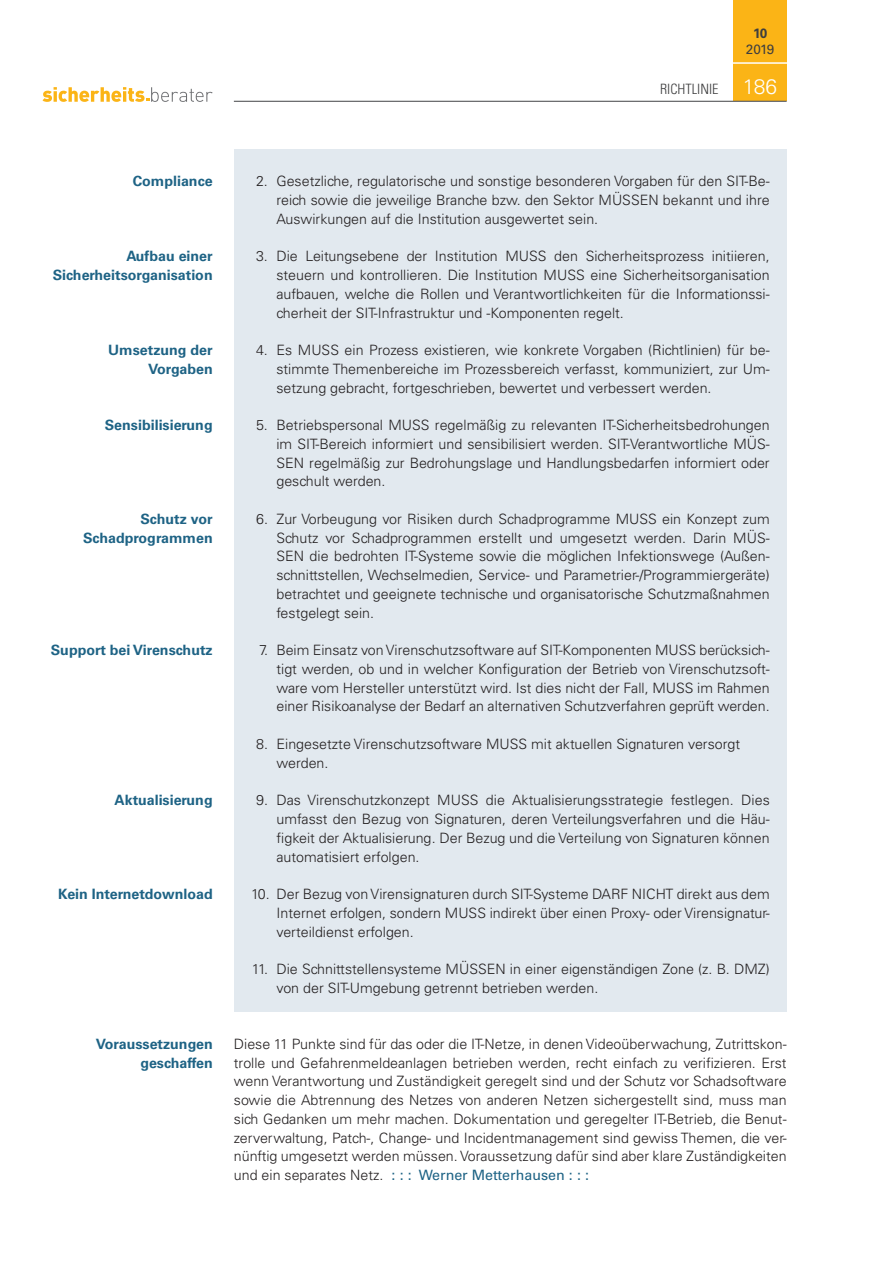
<style>
.page{position:relative;width:893px;height:1263px;background:#fff}
.page>*{position:absolute;margin:0;border:0;box-sizing:border-box;transform-origin:0 0}
.t1{font:300 21px "Univers LT Std";color:#fff}
.t2{font:300 14.25px/18.8px "Univers LT Std";color:#231f20;text-align:justify}
.t3{font:700 14.25px/18.8px "Univers LT Std";color:#1e6385;text-align:right}
.t4{font:300 condensed 14.25px "Univers LT Std";color:#3e3e3f}
.t5{font:13.5px "Univers LT Std";color:#3e3e3f}
.t6{font:700 13.5px "Univers LT Std";color:#3e3e3f}
.s1{font-weight:400;color:#1e6385}
</style>
<div class="page">
<svg style="left:43px;top:87px;width:170px;height:15px"></svg>
<div style="left:733px;top:0;width:54px;height:101px;background:#fbb416"></div>
<hr style="left:727px;top:62px;width:63px;height:2px;background:#fff">
<hr style="left:234px;top:101px;width:553px;height:1px;background:#57585a">
<div style="left:234px;top:149px;width:553px;height:862px;background:#e2e9ef"></div>
<p class="t4" style="left:660px;top:80px;width:60px">RICHTLINIE</p>
<p class="t6" style="left:753px;top:25px;width:16px">10</p>
<p class="t5" style="left:746px;top:41px;width:30px">2019</p>
<h1 class="t1" style="left:743px;top:73px;width:36px">186</h1>
<p class="t3" style="left:133px;top:172px;width:81px">Compliance</p>
<p class="t3" style="left:53px;top:247px;width:162px">Aufbau einer<br>Sicherheitsorganisation</p>
<p class="t3" style="left:108px;top:341px;width:106px">Umsetzung der<br>Vorgaben</p>
<p class="t3" style="left:105px;top:416px;width:109px">Sensibilisierung</p>
<p class="t3" style="left:83px;top:510px;width:131px">Schutz vor<br>Schadprogrammen</p>
<p class="t3" style="left:51px;top:641px;width:163px">Support bei Virenschutz</p>
<p class="t3" style="left:115px;top:791px;width:100px">Aktualisierung</p>
<p class="t3" style="left:58px;top:885px;width:156px">Kein Internetdownload</p>
<p class="t3" style="left:96px;top:1035px;width:118px">Voraussetzungen geschaffen</p>
<p class="t2" style="left:276px;top:172px;width:495px;text-indent:-20px">2. Gesetzliche, regulatorische und sonstige besonderen Vorgaben für den SIT-Be&shy;reich sowie die jeweilige Branche bzw. den Sektor MÜSSEN bekannt und ihre Auswirkungen auf die Institution ausgewertet sein.</p>
<p class="t2" style="left:276px;top:247px;width:495px;text-indent:-20px">3. Die Leitungsebene der Institution MUSS den Sicherheitsprozess initiieren, steuern und kontrollieren. Die Institution MUSS eine Sicherheitsorganisation aufbauen, welche die Rollen und Verantwortlichkeiten für die Informationssi&shy;cherheit der SIT-Infrastruktur und -Komponenten regelt.</p>
<p class="t2" style="left:276px;top:341px;width:495px;text-indent:-20px">4. Es MUSS ein Prozess existieren, wie konkrete Vorgaben (Richtlinien) für be&shy;stimmte Themenbereiche im Prozessbereich verfasst, kommuniziert, zur Um&shy;setzung gebracht, fortgeschrieben, bewertet und verbessert werden.</p>
<p class="t2" style="left:276px;top:416px;width:495px;text-indent:-20px">5. Betriebspersonal MUSS regelmäßig zu relevanten IT-Sicherheitsbedrohungen im SIT-Bereich informiert und sensibilisiert werden. SIT-Verantwortliche MÜS-SEN regelmäßig zur Bedrohungslage und Handlungsbedarfen informiert oder geschult werden.</p>
<p class="t2" style="left:276px;top:509px;width:495px;text-indent:-20px">6. Zur Vorbeugung vor Risiken durch Schadprogramme MUSS ein Konzept zum Schutz vor Schadprogrammen erstellt und umgesetzt werden. Darin MÜS-SEN die bedrohten IT-Systeme sowie die möglichen Infektionswege (Außen&shy;schnittstellen, Wechselmedien, Service- und Parametrier-/Programmiergeräte) betrachtet und geeignete technische und organisatorische Schutzmaßnahmen festgelegt sein.</p>
<p class="t2" style="left:276px;top:641px;width:495px;text-indent:-17px">7. Beim Einsatz von Virenschutzsoftware auf SIT-Komponenten MUSS berücksich&shy;tigt werden, ob und in welcher Konfiguration der Betrieb von Virenschutzsoft&shy;ware vom Hersteller unterstützt wird. Ist dies nicht der Fall, MUSS im Rahmen einer Risikoanalyse der Bedarf an alternativen Schutzverfahren geprüft werden.</p>
<p class="t2" style="left:276px;top:734px;width:465px;text-indent:-20px">8. Eingesetzte Virenschutzsoftware MUSS mit aktuellen Signaturen versorgt werden.</p>
<p class="t2" style="left:276px;top:791px;width:495px;text-indent:-20px">9. Das Virenschutzkonzept MUSS die Aktualisierungsstrategie festlegen. Dies umfasst den Bezug von Signaturen, deren Verteilungsverfahren und die Häu&shy;figkeit der Aktualisierung. Der Bezug und die Verteilung von Signaturen können automatisiert erfolgen.</p>
<p class="t2" style="left:276px;top:885px;width:495px;text-indent:-26px">10. Der Bezug von Virensignaturen durch SIT-Systeme DARF NICHT direkt aus dem Internet erfolgen, sondern MUSS indirekt über einen Proxy- oder Virensignatur&shy;verteildienst erfolgen.</p>
<p class="t2" style="left:277px;top:960px;width:495px;text-indent:-25px">11. Die Schnittstellensysteme MÜSSEN in einer eigenständigen Zone (z. B. DMZ) von der SIT-Umgebung getrennt betrieben werden.</p>
<p class="t2" style="left:234px;top:1034px;width:554px">Diese 11 Punkte sind für das oder die IT-Netze, in denen Videoüberwachung, Zutrittskon&shy;trolle und Gefahrenmeldeanlagen betrieben werden, recht einfach zu verifizieren. Erst wenn Verantwortung und Zuständigkeit geregelt sind und der Schutz vor Schadsoftware sowie die Abtrennung des Netzes von anderen Netzen sichergestellt sind, muss man sich Gedanken um mehr machen. Dokumentation und geregelter IT-Betrieb, die Benut&shy;zerverwaltung, Patch-, Change- und Incidentmanagement sind gewiss Themen, die ver&shy;nünftig umgesetzt werden müssen. Voraussetzung dafür sind aber klare Zuständigkeiten und ein separates Netz. <span class="s1">: : : Werner Metterhausen : : :</span></p>
</div>
